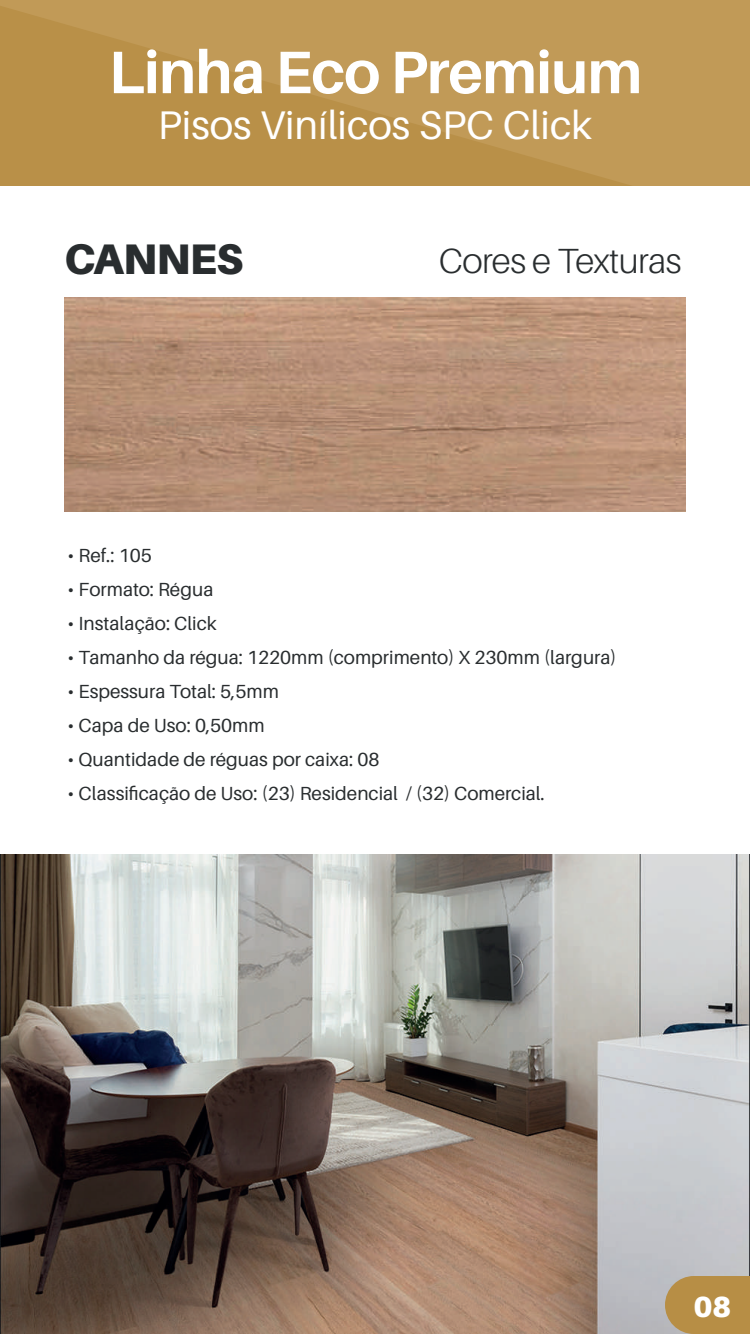
<style>
.page{position:relative;width:750px;height:1334px;background:#fff}
.page>*{position:absolute;margin:0;border:0;box-sizing:border-box;transform-origin:0 0}
.t1{font:700 60px "Aileron";letter-spacing:-.015em;color:#fff}
.t2{font:900 42.8px "Aileron";letter-spacing:-.015em;color:#292d2f}
.t3{font:40px "Aileron";color:#fff}
.t4{font:300 35px "Aileron";letter-spacing:-.015em;color:#292d2f}
.t5{font:900 29.2px "Aileron";color:#fff}
.t6{font:19px "Aileron";color:#292d2f}
</style>
<div class="page">
<img style="left:64px;top:297px;width:622px;height:215px">
<img style="left:0;top:854px;width:750px;height:480px">
<svg style="left:0;top:0;width:750px;height:186px;fill:#c19a57"></svg>
<svg style="left:665px;top:1276px;width:85px;height:58px"></svg>
<h1 class="t1" style="left:109px;top:39px;width:535px">Linha Eco Premium</h1>
<h3 class="t3" style="left:158px;top:103px;width:436px">Pisos Vinílicos SPC Click</h3>
<h2 class="t2" style="left:64px;top:234px;width:181px">CANNES</h2>
<h3 class="t4" style="left:439px;top:242px;width:244px">Cores e Texturas</h3>
<p class="t6" style="left:68px;top:545px;width:86px">• Ref.: 105</p>
<p class="t6" style="left:68px;top:579px;width:147px">• Formato: Régua</p>
<p class="t6" style="left:68px;top:613px;width:151px">• Instalação: Click</p>
<p class="t6" style="left:68px;top:647px;width:551px">• Tamanho da régua: 1220mm (comprimento) X 230mm (largura)</p>
<p class="t6" style="left:68px;top:681px;width:213px">• Espessura Total: 5,5mm</p>
<p class="t6" style="left:68px;top:715px;width:199px">• Capa de Uso: 0,50mm</p>
<p class="t6" style="left:68px;top:749px;width:313px">• Quantidade de réguas por caixa: 08</p>
<p class="t6" style="left:68px;top:783px;width:479px">• Classificação de Uso: (23) Residencial / (32) Comercial.</p>
<h3 class="t5" style="left:693px;top:1289px;width:40px">08</h3>
</div>
